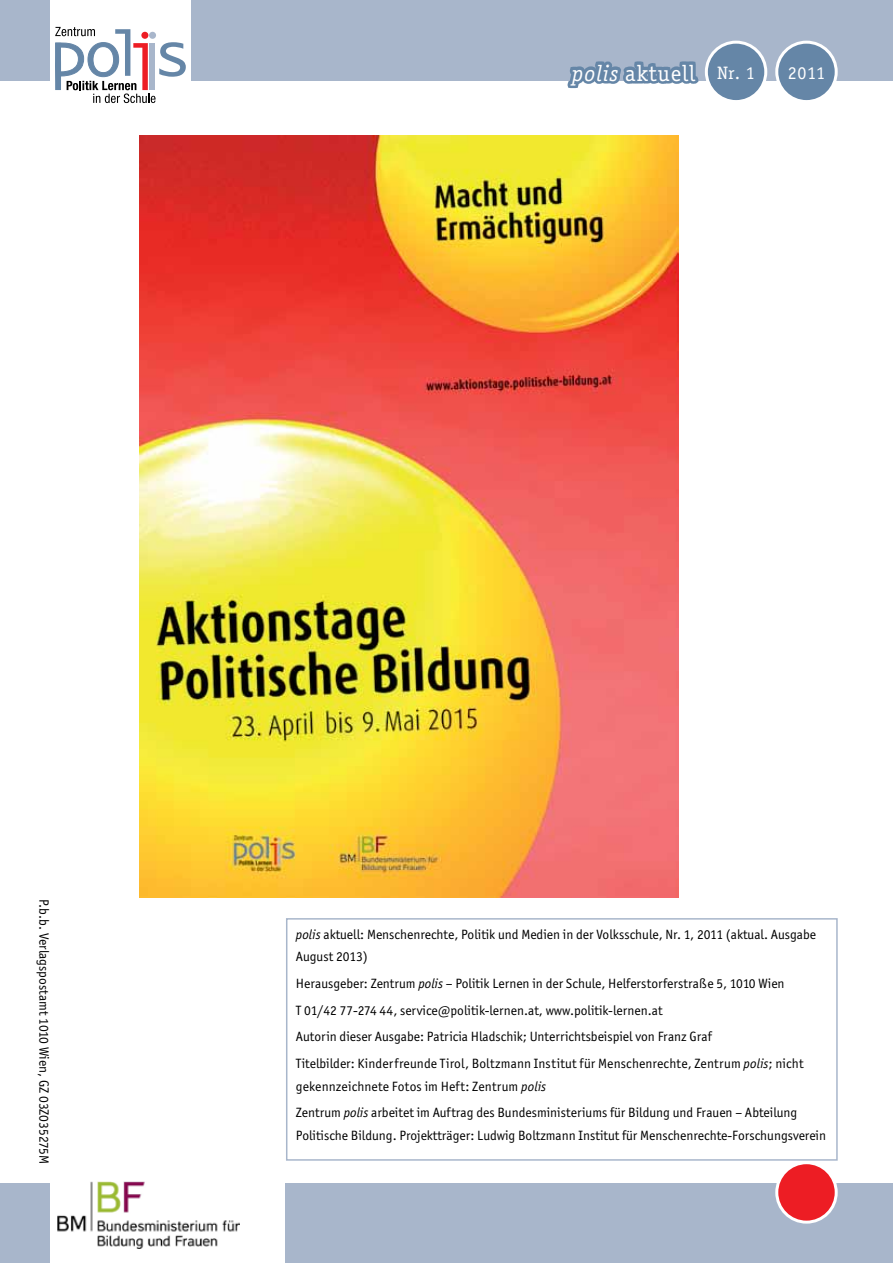
<style>
.page{position:relative;width:893px;height:1263px;background:#fff}
.page>*{position:absolute;margin:0;border:0;box-sizing:border-box;transform-origin:0 0}
.t1{font:22.5px "Officina Ser ITC";letter-spacing:.05em;color:#fff}
.t2{font:18px "Officina Ser ITC";color:#fff}
.t3{font:13.5px/26.7px "Officina San ITC";color:#000}
.s1{font-style:italic}
.s2{font-size:18px}
</style>
<div class="page">
<div style="left:286px;top:918px;width:552px;height:243px;border:2px solid #a8b6cb"></div>
<div style="left:0;top:0;width:50px;height:81px;background:#a8b6cb"></div>
<div style="left:286px;top:1183px;width:607px;height:80px;background:#a8b6cb"></div>
<img style="left:57px;top:1182px;width:183px;height:66px">
<div style="left:191px;top:0;width:702px;height:81px;background:#a8b6cb"></div>
<div style="left:777px;top:42px;width:59px;height:60px;background:#6586a7;border-radius:50%"></div>
<div style="left:775px;top:41px;width:63px;height:62px;border:3px solid #fff;border-radius:50%"></div>
<div style="left:706px;top:42px;width:60px;height:60px;background:#6586a7;border-radius:50%"></div>
<div style="left:705px;top:41px;width:62px;height:62px;border:3px solid #fff;border-radius:50%"></div>
<svg style="left:567px;top:61px;width:132px;height:122px"></svg>
<svg style="left:55px;top:27px;width:131px;height:76px"></svg>
<div style="left:0;top:1183px;width:50px;height:80px;background:#a8b6cb"></div>
<div style="left:777px;top:1163px;width:59px;height:59px;background:#ed1d24;border-radius:50%"></div>
<div style="left:775px;top:1161px;width:63px;height:62px;border:3px solid #fff;border-radius:50%"></div>
<img style="left:139px;top:135px;width:539px;height:762px">
<h1 class="t1" style="left:572px;top:60px;width:184px"><span class="s1">polis</span> aktuell <span class="s2">Nr. 1</span></h1>
<h2 class="t2" style="left:788px;top:62px;width:39px">2011</h2>
<p class="t3" style="left:57px;top:899px;width:267px;rotate:90deg">P.b.b. Verlagspostamt 1010 Wien, GZ 03Z035275M</p>
<p class="t3" style="left:296px;top:923px;width:521px;line-height:22.5px"><span class="s1">polis</span> aktuell: Menschenrechte, Politik und Medien in der Volksschule, Nr. 1, 2011 (aktual. Ausgabe<br>August 2013)</p>
<p class="t3" style="left:296px;top:970px;width:509px">Herausgeber: Zentrum <span class="s1">polis</span> – Politik Lernen in der Schule, Helferstorferstraße 5, 1010 Wien<br>T 01/42 77-274 44, service@politik-lernen.at, www.politik-lernen.at<br>Autorin dieser Ausgabe: Patricia Hladschik; Unterrichtsbeispiel von Franz Graf<br>Titelbilder: Kinderfreunde Tirol, Boltzmann Institut für Menschenrechte, Zentrum <span class="s1">polis</span>; nicht</p>
<p class="t3" style="left:296px;top:1072px;width:503px">gekennzeichnete Fotos im Heft: Zentrum <span class="s1">polis<br></span>Zentrum <span class="s1">polis</span> arbeitet im Auftrag des Bundesministeriums für Bildung und Frauen – Abteilung</p>
<p class="t3" style="left:296px;top:1122px;width:532px">Politische Bildung. Projektträger: Ludwig Boltzmann Institut für Menschenrechte-Forschungsverein</p>
</div>
